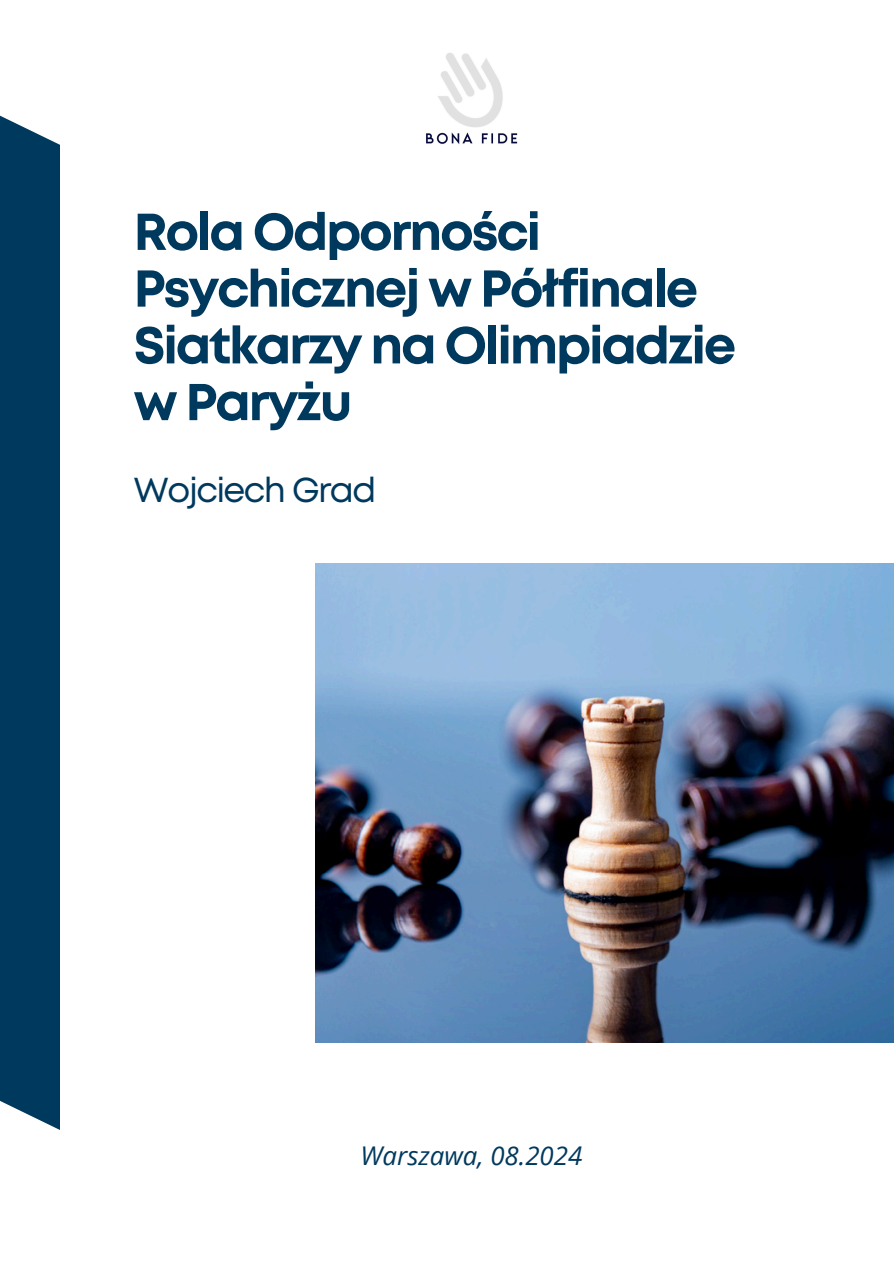
<style>
.page{position:relative;width:894px;height:1264px;background:#fff}
.page>*{position:absolute;margin:0;border:0;box-sizing:border-box;transform-origin:0 0}
.t1{font:700 51.75px/56.7px "Mont";letter-spacing:-.045em;color:#00395e}
.t2{font:34.65px "Mont";letter-spacing:-.045em;color:#00395e}
.t3{font:italic 25.8px "Open Sans";color:#00395e}
</style>
<div class="page">
<div style="left:0;top:115px;width:60px;height:1015px;background:#00395e"></div>
<img style="left:315px;top:563px;width:578px;height:479px">
<img style="left:426px;top:53px;width:92px;height:91px">
<p class="t1" style="left:133px;top:207px;width:604px">Rola Odporności<br>Psychicznej w Półfinale<br>Siatkarzy na Olimpiadzie w Paryżu</p>
<p class="t2" style="left:133px;top:477px;width:244px">Wojciech Grad</p>
<p class="t3" style="left:360px;top:1137px;width:223px">Warszawa, 08.2024</p>
</div>
